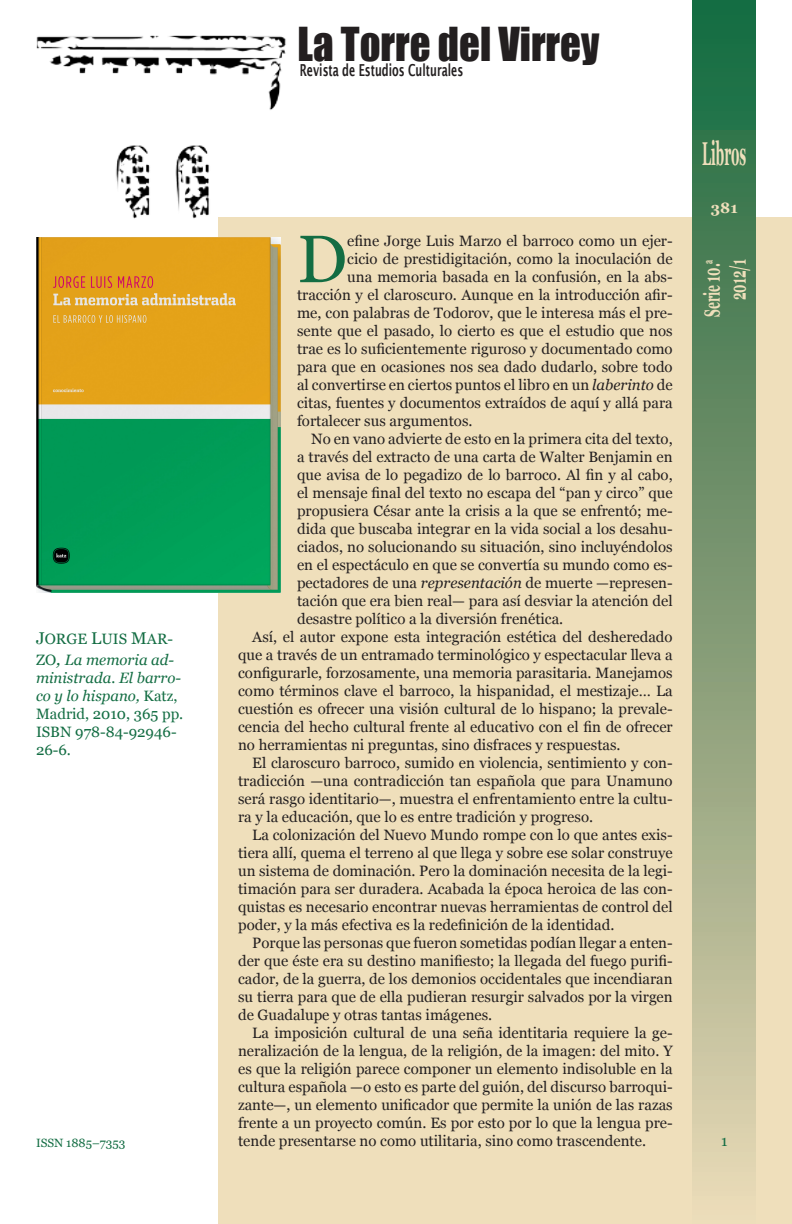
<style>
.page{position:relative;width:792px;height:1224px;background:#fff}
.page>*{position:absolute;margin:0;border:0;box-sizing:border-box;transform-origin:0 0}
.Texto_de_cuerpo{font:67px "Georgia";color:#136d43}
.t1{font:43px "Impact";color:#231f20;scale:.95 1}
.t2{font:700 33px "Georgia";color:#efdfbb;scale:.4 1}
.t3{font:700 22px "Georgia";color:#efdfbb;scale:.55 1}
.t4{font:600 16.5px "Lucida Sans";color:#231f20;scale:.63 1}
.Texto_de_cuerpo-2{font:15px/18px "Georgia";color:#231f20;text-align:justify}
.Texto_de_cuerpo-3{font:15px/18px "Georgia";color:#136d43}
.t5{font:700 15px "Georgia";color:#efdfbb}
.t6{font:12px "Georgia";color:#136d43}
.s1{font-size:17px}
.s2{font-style:italic;font-size:17px}
.s3{font-style:italic}
</style>
<div class="page">
<div style="left:218px;top:217px;width:574px;height:1007px;background:#efdfbb"></div>
<img style="left:36px;top:35px;width:250px;height:184px">
<div style="left:693px;top:0;width:63px;height:1224px;background:linear-gradient(to bottom,#18663b,#ead5b3)"></div>
<img style="left:36px;top:237px;width:244px;height:355px">
<p class="Texto_de_cuerpo-3" style="left:36px;top:629px;width:140px;line-height:20.4px"><span class="s1">J</span>ORGE <span class="s1">L</span>UIS <span class="s1">M</span>AR-<br>ZO<span class="s2">,</span> <span class="s3">La memoria ad-</span></p>
<p class="Texto_de_cuerpo-3" style="left:36px;top:669px;width:149px"><span class="s3">ministrada. El barro&shy;co y lo hispano,</span> Katz,<br>Madrid, 2010, 365 pp.<br>ISBN 978-84-92946-<br>26-6.</p>
<p class="t6" style="left:36px;top:1136px;width:91px">ISSN 1885–7353</p>
<p class="t1" style="left:298px;top:11px;width:319px">La Torre del Virrey</p>
<p class="t4" style="left:300px;top:61px;width:261px">Revista de Estudios Culturales</p>
<p class="Texto_de_cuerpo-2" style="left:347px;top:232px;width:327px">efine Jorge Luis Marzo el barroco como un ejer-</p>
<p class="Texto_de_cuerpo-2" style="left:347px;top:250px;width:327px">cicio de prestidigitación, como la inoculación de</p>
<p class="Texto_de_cuerpo-2" style="left:347px;top:268px;width:327px">una memoria basada en la confusión, en la abs-</p>
<p class="Texto_de_cuerpo-2" style="left:297px;top:286px;width:377px">tracción y el claroscuro. Aunque en la introducción afir-</p>
<p class="Texto_de_cuerpo-2" style="left:297px;top:304px;width:377px">me, con palabras de Todorov, que le interesa más el pre-</p>
<p class="Texto_de_cuerpo-2" style="left:297px;top:322px;width:377px">sente que el pasado, lo cierto es que el estudio que nos</p>
<p class="Texto_de_cuerpo-2" style="left:297px;top:340px;width:377px">trae es lo suficientemente riguroso y documentado como</p>
<p class="Texto_de_cuerpo-2" style="left:297px;top:358px;width:377px">para que en ocasiones nos sea dado dudarlo, sobre todo</p>
<p class="Texto_de_cuerpo-2" style="left:297px;top:376px;width:377px">al convertirse en ciertos puntos el libro en un <span class="s3">laberinto</span> de</p>
<p class="Texto_de_cuerpo-2" style="left:297px;top:394px;width:377px">citas, fuentes y documentos extraídos de aquí y allá para</p>
<p class="Texto_de_cuerpo-2" style="left:297px;top:412px;width:177px">fortalecer sus argumentos.</p>
<p class="Texto_de_cuerpo-2" style="left:297px;top:430px;width:377px;text-indent:14px">No en vano advierte de esto en la primera cita del texto, a través del extracto de una carta de Walter Benjamin en que avisa de lo pegadizo de lo barroco. Al fin y al cabo, el mensaje final del texto no escapa del “pan y circo” que propusiera César ante la crisis a la que se enfrentó; me&shy;dida que buscaba integrar en la vida social a los desahu&shy;ciados, no solucionando su situación, sino incluyéndolos en el espectáculo en que se convertía su mundo como es&shy;pectadores de una <span class="s3">representación</span> de muerte —represen&shy;tación que era bien real— para así desviar la atención del desastre político a la diversión frenética.</p>
<p class="Texto_de_cuerpo-2" style="left:238px;top:628px;width:436px;text-indent:14px">Así, el autor expone esta integración estética del desheredado que a través de un entramado terminológico y espectacular lleva a configurarle, forzosamente, una memoria parasitaria. Manejamos como términos clave el barroco, la hispanidad, el mestizaje… La cuestión es ofrecer una visión cultural de lo hispano; la prevale&shy;cencia del hecho cultural frente al educativo con el fin de ofrecer no herramientas ni preguntas, sino disfraces y respuestas.</p>
<p class="Texto_de_cuerpo-2" style="left:238px;top:754px;width:436px;text-indent:14px">El claroscuro barroco, sumido en violencia, sentimiento y con&shy;tradicción —una contradicción tan española que para Unamuno será rasgo identitario—, muestra el enfrentamiento entre la cultu&shy;ra y la educación, que lo es entre tradición y progreso.</p>
<p class="Texto_de_cuerpo-2" style="left:238px;top:826px;width:436px;text-indent:14px">La colonización del Nuevo Mundo rompe con lo que antes exis&shy;tiera allí, quema el terreno al que llega y sobre ese solar construye un sistema de dominación. Pero la dominación necesita de la legi&shy;timación para ser duradera. Acabada la época heroica de las con&shy;quistas es necesario encontrar nuevas herramientas de control del poder, y la más efectiva es la redefinición de la identidad.</p>
<p class="Texto_de_cuerpo-2" style="left:238px;top:934px;width:436px;text-indent:14px">Porque las personas que fueron sometidas podían llegar a enten&shy;der que éste era su destino manifiesto; la llegada del fuego purifi&shy;cador, de la guerra, de los demonios occidentales que incendiaran su tierra para que de ella pudieran resurgir salvados por la virgen de Guadalupe y otras tantas imágenes.</p>
<p class="Texto_de_cuerpo-2" style="left:238px;top:1024px;width:436px;text-indent:14px">La imposición cultural de una seña identitaria requiere la ge&shy;neralización de la lengua, de la religión, de la imagen: del mito. Y es que la religión parece componer un elemento indisoluble en la cultura española —o esto es parte del guión, del discurso barroqui&shy;zante—, un elemento unificador que permite la unión de las razas frente a un proyecto común. Es por esto por lo que la lengua pre&shy;tende presentarse no como utilitaria, sino como trascendente.</p>
<p class="Texto_de_cuerpo" style="left:297px;top:219px;width:52px">D</p>
<p class="t2" style="left:702px;top:132px;width:112px">Libros</p>
<p class="t5" style="left:711px;top:198px;width:28px">381</p>
<p class="t5" style="left:710px;top:201px;width:30px">336</p>
<p class="t3" style="left:698px;top:317px;width:106px;rotate:-90deg">Serie 10.<sup>a</sup></p>
<p class="t3" style="left:724px;top:300px;width:76px;rotate:-90deg">2012/1</p>
<p class="t3" style="left:698px;top:310px;width:79px;rotate:-90deg">Serie 9</p>
<p class="t3" style="left:724px;top:278px;width:36px;rotate:-90deg">1 2</p>
<p class="Texto_de_cuerpo-3" style="left:721px;top:1133px;width:8px">1</p>
</div>
